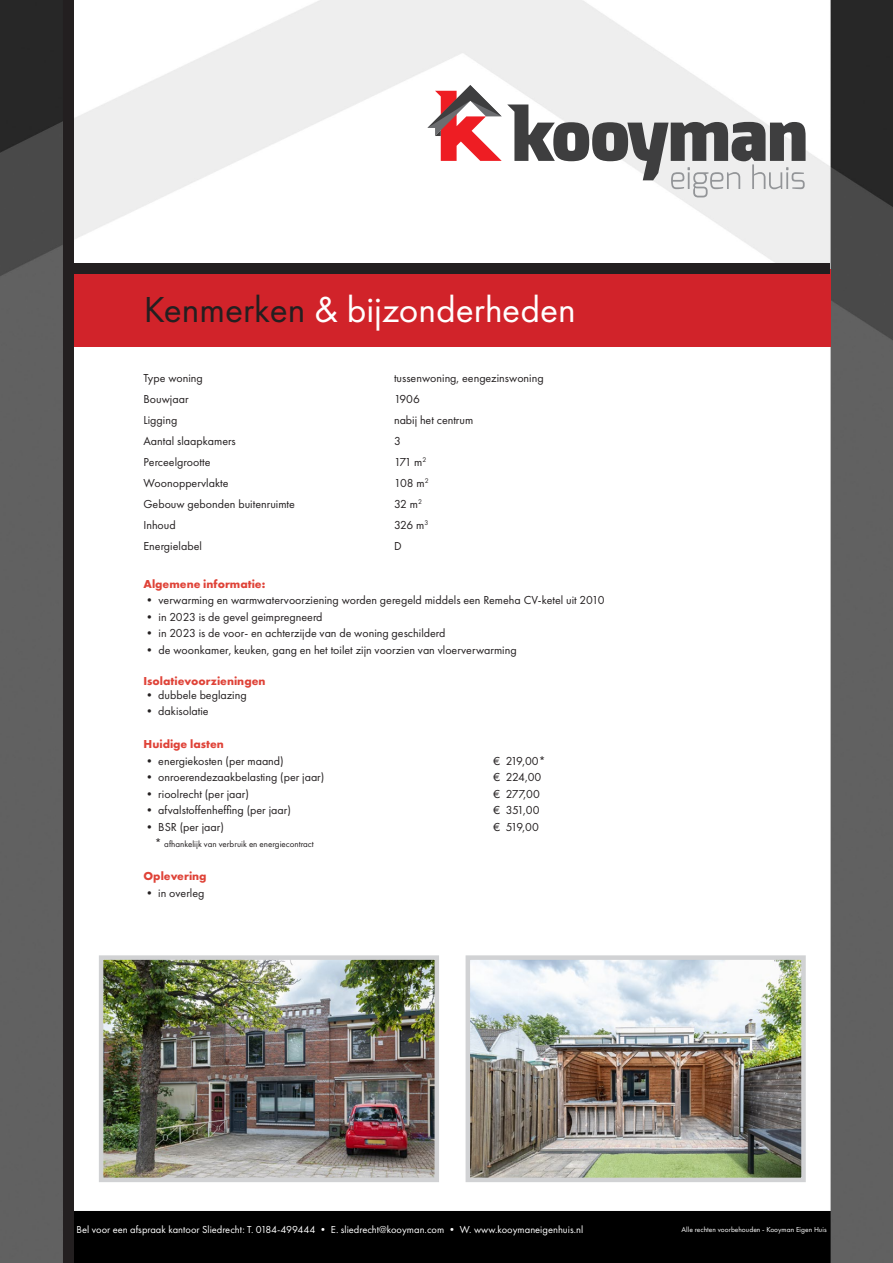
<style>
.page{position:relative;width:893px;height:1263px;background:#fff}
.page>*{position:absolute;margin:0;border:0;box-sizing:border-box;transform-origin:0 0}
.t1{font:37.5px "Futura PT";color:#fff}
.t2{font:12px "Futura PT";color:#231f20}
.t3{font:700 12px "Futura PT";color:#df4338}
.t4{font:10.5px "Futura PT";color:#fff}
.t5{font:9px "Futura PT";color:#231f20}
.t6{font:7.5px "Futura PT";color:#fff}
.s1{color:#231f20}
.s2{font-size:12px}
</style>
<div class="page">
<img style="left:0;top:0;width:893px;height:1263px">
<div style="left:70px;top:269px;width:761px;height:78px;background:#d1232a"></div>
<div style="left:70px;top:264px;width:760px;height:10px;background:#231f20"></div>
<div style="left:63px;top:0;width:10px;height:1263px;background:#231f20"></div>
<svg style="left:427px;top:85px;width:378px;height:112px"></svg>
<img style="left:104px;top:960px;width:330px;height:217px">
<div style="left:99px;top:955px;width:340px;height:227px;border:4px solid #d1d2d4"></div>
<img style="left:471px;top:960px;width:330px;height:217px">
<div style="left:466px;top:955px;width:340px;height:227px;border:4px solid #d1d2d4"></div>
<h1 class="t1" style="left:144px;top:287px;width:433px"><span class="s1">Kenmerken</span> &amp; bijzonderheden</h1>
<p class="t2" style="left:144px;top:371px;width:61px">Type woning</p>
<p class="t2" style="left:394px;top:371px;width:151px">tussenwoning, eengezinswoning</p>
<p class="t2" style="left:144px;top:392px;width:47px">Bouwjaar</p>
<p class="t2" style="left:394px;top:392px;width:27px">1906</p>
<p class="t2" style="left:144px;top:413px;width:35px">Ligging</p>
<p class="t2" style="left:394px;top:413px;width:81px">nabij het centrum</p>
<p class="t2" style="left:144px;top:434px;width:94px">Aantal slaapkamers</p>
<p class="t2" style="left:394px;top:434px;width:8px">3</p>
<p class="t2" style="left:144px;top:455px;width:69px">Perceelgrootte</p>
<p class="t2" style="left:394px;top:455px;width:34px">171 m<sup>2</sup></p>
<p class="t2" style="left:144px;top:476px;width:87px">Woonoppervlakte</p>
<p class="t2" style="left:394px;top:476px;width:36px">108 m<sup>2</sup></p>
<p class="t2" style="left:144px;top:497px;width:153px">Gebouw gebonden buitenruimte</p>
<p class="t2" style="left:394px;top:497px;width:30px">32 m<sup>2</sup></p>
<p class="t2" style="left:144px;top:518px;width:34px">Inhoud</p>
<p class="t2" style="left:394px;top:518px;width:36px">326 m<sup>3</sup></p>
<p class="t2" style="left:144px;top:539px;width:60px">Energielabel</p>
<p class="t2" style="left:394px;top:539px;width:9px">D</p>
<p class="t3" style="left:144px;top:576px;width:123px">Algemene informatie:</p>
<p class="t2" style="left:144px;top:593px;width:463px">• verwarming en warmwatervoorziening worden geregeld middels een Remeha CV-ketel uit 2010</p>
<p class="t2" style="left:144px;top:610px;width:181px">• in 2023 is de gevel geimpregneerd</p>
<p class="t2" style="left:144px;top:626px;width:303px">• in 2023 is de voor- en achterzijde van de woning geschilderd</p>
<p class="t2" style="left:144px;top:643px;width:375px">• de woonkamer, keuken, gang en het toilet zijn voorzien van vloerverwarming</p>
<p class="t3" style="left:144px;top:673px;width:123px">Isolatievoorzieningen</p>
<p class="t2" style="left:144px;top:688px;width:105px">• dubbele beglazing</p>
<p class="t2" style="left:144px;top:704px;width:67px">• dakisolatie</p>
<p class="t3" style="left:144px;top:737px;width:82px">Huidige lasten</p>
<p class="t2" style="left:144px;top:754px;width:142px">• energiekosten (per maand)</p>
<p class="t2" style="left:493px;top:754px;width:54px">€ 219,00*</p>
<p class="t2" style="left:144px;top:770px;width:182px">• onroerendezaakbelasting (per jaar)</p>
<p class="t2" style="left:493px;top:770px;width:50px">€ 224,00</p>
<p class="t2" style="left:144px;top:787px;width:107px">• rioolrecht (per jaar)</p>
<p class="t2" style="left:493px;top:787px;width:48px">€ 277,00</p>
<p class="t2" style="left:144px;top:803px;width:149px">• afvalstoffenheffing (per jaar)</p>
<p class="t2" style="left:493px;top:803px;width:48px">€ 351,00</p>
<p class="t2" style="left:144px;top:820px;width:82px">• BSR (per jaar)</p>
<p class="t2" style="left:493px;top:820px;width:47px">€ 519,00</p>
<p class="t5" style="left:155px;top:839px;width:161px"><span class="s2">*</span> afhankelijk van verbruik en energiecontract</p>
<p class="t3" style="left:144px;top:869px;width:65px">Oplevering</p>
<p class="t2" style="left:144px;top:886px;width:63px">• in overleg</p>
<p class="t4" style="left:77px;top:1223px;width:508px">Bel voor een afspraak kantoor Sliedrecht: T. 0184-499444 • E. sliedrecht@kooyman.com • W. www.kooymaneigenhuis.nl</p>
<p class="t6" style="left:682px;top:1225px;width:146px">Alle rechten voorbehouden - Kooyman Eigen Huis</p>
</div>
